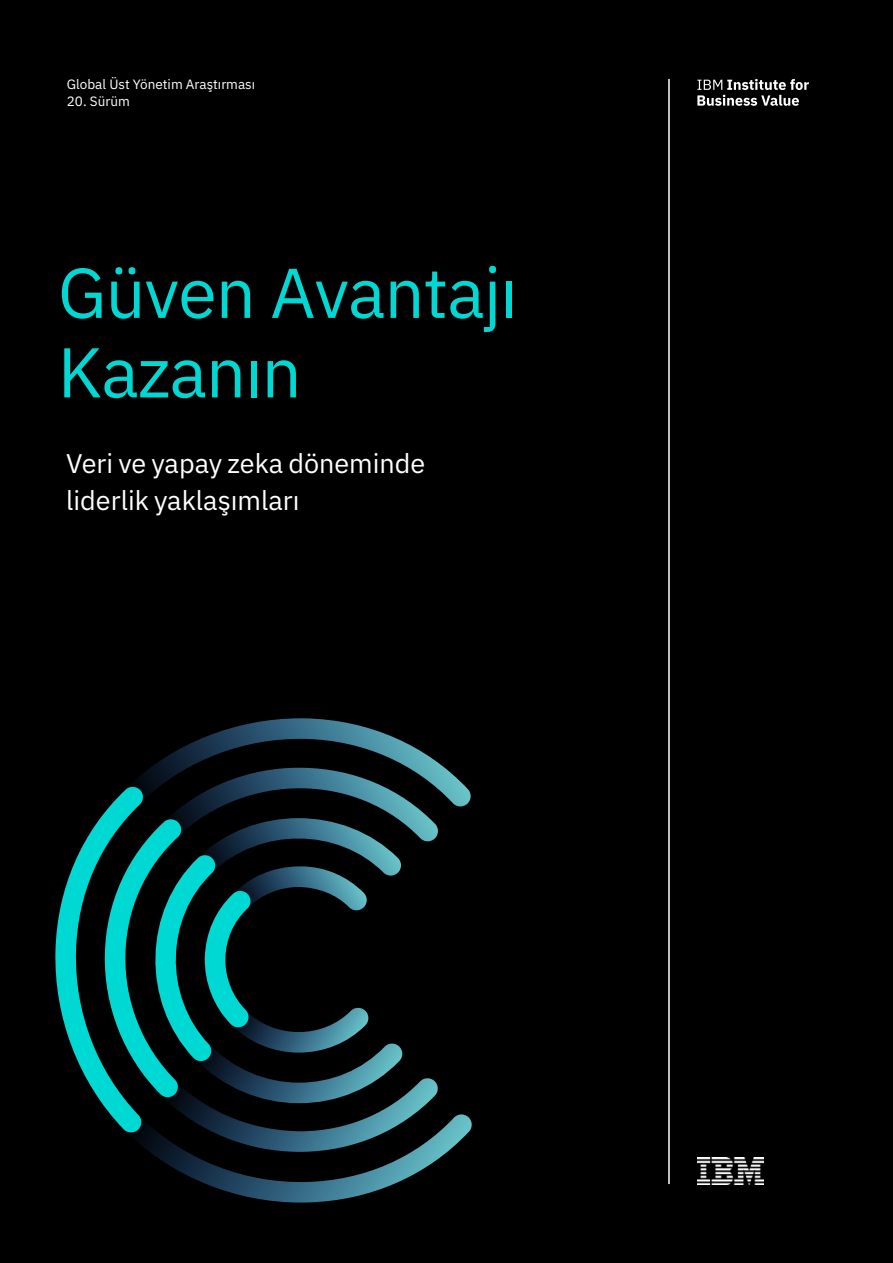
<style>
.page{position:relative;width:893px;height:1263px;background:#000}
.page>*{position:absolute;margin:0;border:0;box-sizing:border-box;transform-origin:0 0}
.t1{font:70.35px/79.5px "IBM Plex Sans";letter-spacing:-.015em;color:#00d8d3}
.t2{font:27px/37.5px "IBM Plex Sans";color:#fff}
.t3{font:13.5px "IBM Plex Sans";color:#fff}
</style>
<div class="page">
<svg style="left:55px;top:718px;width:417px;height:484px"></svg>
<svg style="left:697px;top:79px;width:112px;height:27px"></svg>
<hr style="left:668px;top:79px;width:2px;height:1105px;background:#fff">
<img style="left:697px;top:1157px;width:67px;height:27px">
<p class="t3" style="left:67px;top:74px;width:190px">Global Üst Yönetim Araştırması</p>
<p class="t3" style="left:67px;top:91px;width:64px">20. Sürüm</p>
<h1 class="t1" style="left:58px;top:247px;width:462px">Güven Avantajı<br>Kazanın</h1>
<p class="t2" style="left:66px;top:442px;width:361px">Veri ve yapay zeka döneminde liderlik yaklaşımları</p>
</div>
